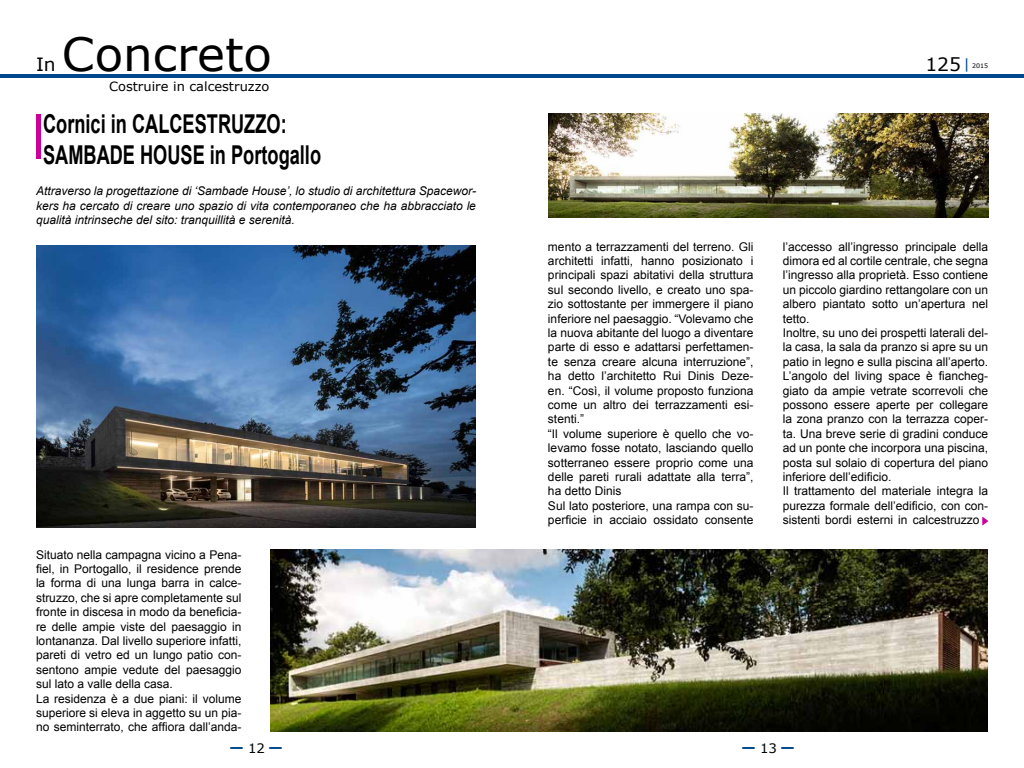
<style>
.page{position:relative;width:1024px;height:768px;background:#fff}
.page>*{position:absolute;margin:0;border:0;box-sizing:border-box;transform-origin:0 0}
.t1{font:45.8px "Verdana";color:#000}
.t2{font:700 26px/31.2px "Arial";color:#000;scale:.7 1}
.t3{font:25px "Verdana";color:#00488d}
.t4{font:18.3px "Verdana";color:#000}
.t5{font:12.7px "Verdana";color:#000}
.t6{font:12px/14.4px "Arial";color:#000}
.t7{font:italic 12px/14.4px "Arial";color:#000;text-align:justify}
.t8{font:6.2px "Verdana";color:#000}
.s1{font-size:13px;color:#000}
.s2{font-size:14px;color:#00488d}
</style>
<div class="page">
<hr style="left:0;top:74px;width:512px;height:4px;background:#00488d">
<hr style="left:512px;top:74px;width:512px;height:4px;background:#00488d">
<hr style="left:36px;top:114px;width:4px;height:44px;background:#c9009e">
<img style="left:36px;top:245px;width:440px;height:283px">
<img style="left:271px;top:550px;width:717px;height:182px">
<svg style="left:982px;top:517px;width:6px;height:8px"></svg>
<img style="left:548px;top:114px;width:440px;height:103px">
<h3 class="t4" style="left:36px;top:53px;width:21px">In</h3>
<h1 class="t1" style="left:62px;top:25px;width:211px">Concreto</h1>
<p class="t5" style="left:109px;top:79px;width:162px">Costruire in calcestruzzo</p>
<h2 class="t2" style="left:43px;top:109px;width:399px">Cornici in CALCESTRUZZO:<br>SAMBADE HOUSE in Portogallo</h2>
<p class="t7" style="left:36px;top:184px;width:442px">Attraverso la progettazione di ‘Sambade House’, lo studio di architettura Spacewor&shy;kers ha cercato di creare uno spazio di vita contemporaneo che ha abbracciato le qualità intrinseche del sito: tranquillità e serenità.</p>
<p class="t6" style="left:36px;top:547px;width:207px">Situato nella campagna vicino a Pena&shy;fiel, in Portogallo, il residence prende la forma di una lunga barra in calce&shy;struzzo, che si apre completamente sul fronte in discesa in modo da beneficia&shy;re delle ampie viste del paesaggio in lontananza. Dal livello superiore infatti, pareti di vetro ed un lungo patio con&shy;sentono ampie vedute del paesaggio sul lato a valle della casa.<br>La residenza è a due piani: il volume superiore si eleva in aggetto su un pia&shy;no seminterrato, che affiora dall’anda-</p>
<h3 class="t3" style="left:228px;top:731px;width:57px">–<span class="s1">12</span>–</h3>
<h3 class="t4" style="left:925px;top:53px;width:46px">125<span class="s2">|</span></h3>
<p class="t8" style="left:972px;top:61px;width:18px">2015</p>
<p class="t6" style="left:548px;top:239px;width:207px">mento a terrazzamenti del terreno. Gli architetti infatti, hanno posizionato i principali spazi abitativi della struttura sul secondo livello, e creato uno spa&shy;zio sottostante per immergere il piano inferiore nel paesaggio. “Volevamo che la nuova abitante del luogo a diventare parte di esso e adattarsi perfettamen&shy;te senza creare alcuna interruzione”, ha detto l’architetto Rui Dinis Deze&shy;en. “Così, il volume proposto funziona come un altro dei terrazzamenti esi&shy;stenti.”<br>“Il volume superiore è quello che vo&shy;levamo fosse notato, lasciando quello sotterraneo essere proprio come una delle pareti rurali adattate alla terra”, ha detto Dinis<br>Sul lato posteriore, una rampa con su&shy;perficie in acciaio ossidato consente</p>
<p class="t6" style="left:783px;top:239px;width:207px">l’accesso all’ingresso principale della dimora ed al cortile centrale, che segna l’ingresso alla proprietà. Esso contiene un piccolo giardino rettangolare con un albero piantato sotto un’apertura nel tetto.<br>Inoltre, su uno dei prospetti laterali del&shy;la casa, la sala da pranzo si apre su un patio in legno e sulla piscina all’aperto.<br>L’angolo del living space è fiancheg&shy;giato da ampie vetrate scorrevoli che possono essere aperte per collegare la zona pranzo con la terrazza coper&shy;ta. Una breve serie di gradini conduce ad un ponte che incorpora una piscina, posta sul solaio di copertura del piano inferiore dell’edificio.<br>Il trattamento del materiale integra la purezza formale dell’edificio, con con&shy;sistenti bordi esterni in calcestruzzo</p>
<h3 class="t3" style="left:741px;top:731px;width:57px">–<span class="s1">13</span>–</h3>
</div>
